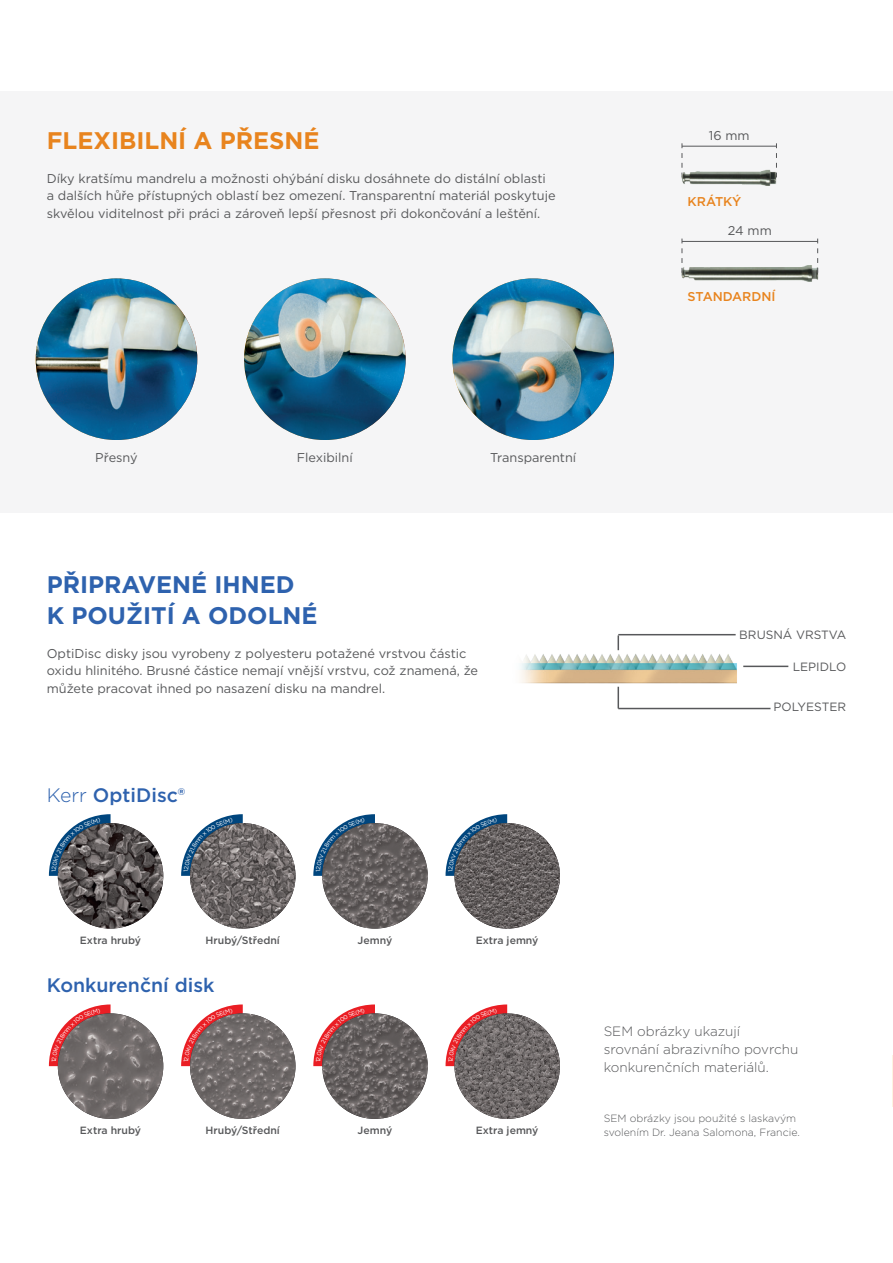
<style>
.page{position:relative;width:893px;height:1263px;background:#fff}
.page>*{position:absolute;margin:0;border:0;box-sizing:border-box;transform-origin:0 0}
.t1{font:700 24px/31.3px "Gotham";color:#2e62ae}
.t2{font:700 24px "Gotham";color:#e8841e}
.t3{font:500 19.5px "Gotham";color:#2e62ae}
.t4{font:300 13.5px/18px "Gotham";color:#57585a}
.t5{font:12.75px/17.5px "Gotham";color:#57585a}
.t6{font:500 12.75px "Gotham";color:#e8841e}
.t7{font:12px "Gotham";color:#57585a}
.t8{font:500 10.5px "Gotham";color:#57585a}
.t9{font:300 10.5px/13.5px "Gotham";color:#57585a}
.s1{font-weight:300}
</style>
<div class="page">
<div style="left:0;top:91px;width:893px;height:421px;background:#f5f5f6"></div>
<img style="left:520px;top:654px;width:226px;height:35px">
<hr style="left:618px;top:634px;width:118px;height:1px;background:#57585a">
<hr style="left:618px;top:708px;width:152px;height:1px;background:#57585a">
<svg style="left:618px;top:635px;width:1px;height:15px"></svg>
<svg style="left:618px;top:687px;width:1px;height:21px"></svg>
<hr style="left:743px;top:666px;width:45px;height:1px;background:#57585a">
<img style="left:36px;top:278px;width:161px;height:162px;border-radius:81px">
<img style="left:244px;top:278px;width:162px;height:162px;border-radius:81px">
<img style="left:452px;top:278px;width:162px;height:162px;border-radius:81px">
<hr style="left:892px;top:1055px;width:1px;height:52px;background:#fef3e1">
<img style="left:682px;top:265px;width:137px;height:16px">
<hr style="left:682px;top:241px;width:136px;height:1px;background:#57585a">
<svg style="left:682px;top:239px;width:1px;height:34px"></svg>
<svg style="left:817px;top:239px;width:1px;height:34px"></svg>
<svg style="left:682px;top:143px;width:1px;height:25px"></svg>
<img style="left:682px;top:169px;width:95px;height:17px">
<hr style="left:682px;top:146px;width:94px;height:1px;background:#57585a">
<svg style="left:776px;top:143px;width:1px;height:34px"></svg>
<svg style="left:48px;top:814px;width:512px;height:115px"></svg>
<svg style="left:48px;top:1004px;width:512px;height:115px"></svg>
<p class="t2" style="left:47px;top:124px;width:274px">FLEXIBILNÍ A PŘESNÉ</p>
<p class="t5" style="left:47px;top:169px;width:510px">Díky kratšímu mandrelu a možnosti ohýbání disku dosáhnete do distální oblasti a dalších hůře přístupných oblastí bez omezení. Transparentní materiál poskytuje skvělou viditelnost při práci a zároveň lepší přesnost při dokončování a leštění.</p>
<p class="t5" style="left:709px;top:126px;width:42px">16 mm</p>
<p class="t6" style="left:688px;top:193px;width:55px">KRÁTKÝ</p>
<p class="t5" style="left:728px;top:222px;width:45px">24 mm</p>
<p class="t6" style="left:688px;top:288px;width:89px">STANDARDNÍ</p>
<p class="t5" style="left:95px;top:448px;width:44px">Přesný</p>
<p class="t5" style="left:297px;top:448px;width:57px">Flexibilní</p>
<p class="t5" style="left:490px;top:448px;width:87px">Transparentní</p>
<p class="t1" style="left:47px;top:568px;width:272px">PŘIPRAVENÉ IHNED<br>K POUŽITÍ A ODOLNÉ</p>
<p class="t5" style="left:47px;top:644px;width:433px">OptiDisc disky jsou vyrobeny z polyesteru potažené vrstvou částic oxidu hlinitého. Brusné částice nemají vnější vrstvu, což znamená, že můžete pracovat ihned po nasazení disku na mandrel.</p>
<p class="t3" style="left:47px;top:782px;width:140px"><span class="s1">Kerr</span> OptiDisc®</p>
<p class="t7" style="left:739px;top:627px;width:108px">BRUSNÁ VRSTVA</p>
<p class="t7" style="left:793px;top:659px;width:55px">LEPIDLO</p>
<p class="t7" style="left:773px;top:699px;width:74px">POLYESTER</p>
<p class="t8" style="left:80px;top:933px;width:63px">Extra hrubý</p>
<p class="t8" style="left:206px;top:933px;width:76px">Hrubý/Střední</p>
<p class="t8" style="left:358px;top:933px;width:36px">Jemný</p>
<p class="t8" style="left:476px;top:933px;width:64px">Extra jemný</p>
<p class="t3" style="left:47px;top:973px;width:169px">Konkurenční disk</p>
<p class="t8" style="left:80px;top:1123px;width:63px">Extra hrubý</p>
<p class="t8" style="left:206px;top:1123px;width:76px">Hrubý/Střední</p>
<p class="t8" style="left:358px;top:1123px;width:36px">Jemný</p>
<p class="t8" style="left:476px;top:1123px;width:64px">Extra jemný</p>
<p class="t4" style="left:604px;top:1022px;width:196px">SEM obrázky ukazují srovnání abrazivního povrchu konkurenčních materiálů.</p>
<p class="t9" style="left:604px;top:1112px;width:198px">SEM obrázky jsou použité s laskavým svolením Dr. Jeana Salomona, Francie.</p>
</div>
